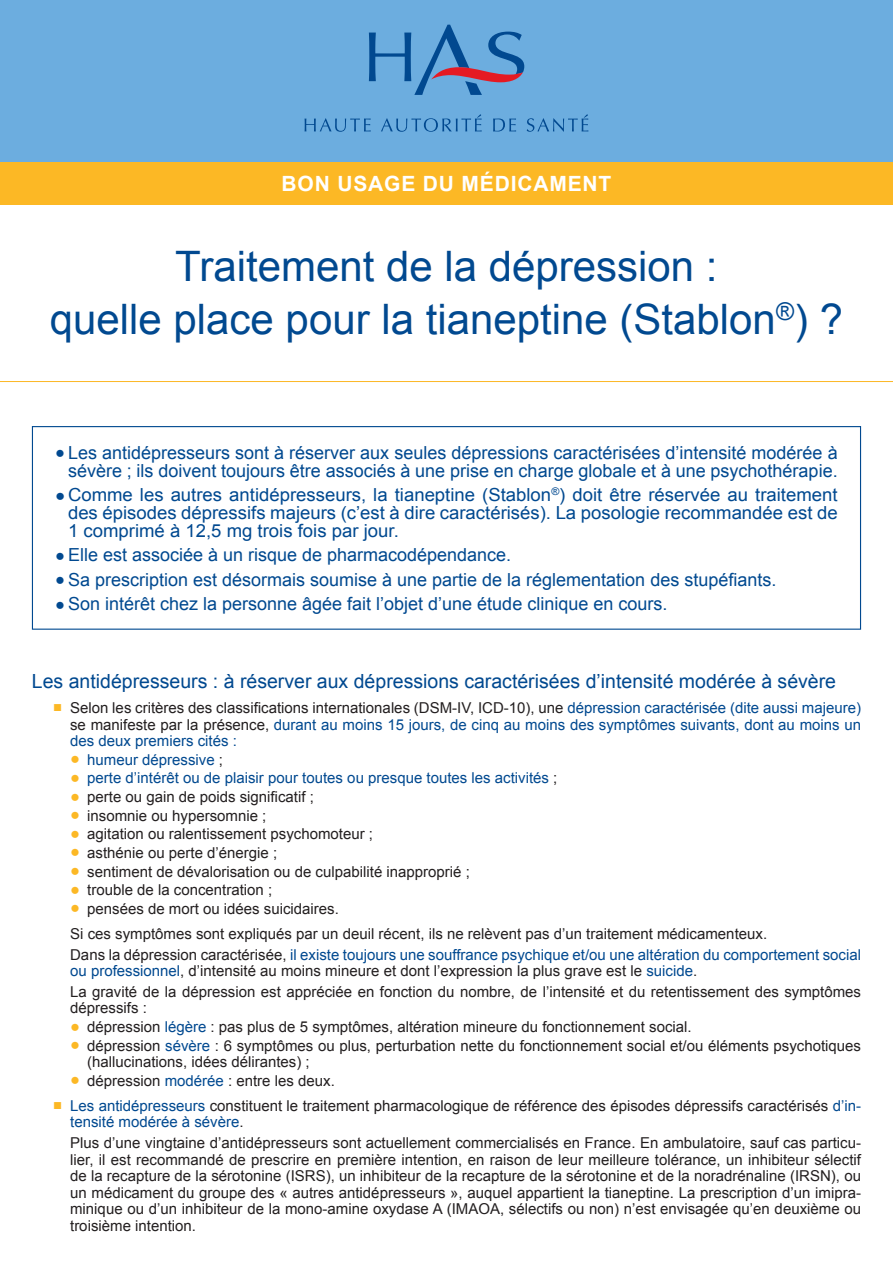
<style>
.page{position:relative;width:893px;height:1263px;background:#fff}
.page>*{position:absolute;margin:0;border:0;box-sizing:border-box;transform-origin:0 0}
.titre_fiche{font:42px "Arial";color:#014990}
.t1{font:700 21px "Arial";letter-spacing:.04em;color:#fff}
.titre{font:19.5px "Arial";color:#014990}
.puce_ronde_280C{font:18px/18px "Arial";color:#014990;text-align:right}
.texte_courant_après{font:15px/16.5px "Arial";color:#231f20}
.puce_ronde_7409_C{font:15px/16.5px "Arial";color:#231f20}
.puce_carré_7409_C{font:15px/16.5px "Arial";color:#014990;text-align:justify}
.texte_courant_après-2{font:15px/16.5px "Arial";color:#014990}
.puce_carré_7409_C-2{font:15px/16.5px "Arial";color:#231f20}
.puce_ronde_7409_C-2{font:15px "Arial";color:#014990}
.s1{font-size:16.5px}
.s2{color:#fcb825}
.s3{color:#231f20}
.s4{font-size:16.5px;color:#fcb825}
.s5{color:#014990}
</style>
<div class="page">
<div style="left:0;top:0;width:893px;height:196px;background:#6caddf"></div>
<svg style="left:305px;top:118px;width:66px;height:14px"></svg>
<svg style="left:381px;top:114px;width:101px;height:18px"></svg>
<svg style="left:493px;top:119px;width:23px;height:12px"></svg>
<svg style="left:527px;top:114px;width:61px;height:18px"></svg>
<svg style="left:369px;top:25px;width:155px;height:70px"></svg>
<div style="left:0;top:162px;width:893px;height:43px;background:#fcb825"></div>
<hr style="left:0;top:381px;width:893px;height:1px;background:#fcb825">
<div style="left:32px;top:426px;width:829px;height:204px;border:1px solid #014990"></div>
<p class="t1" style="left:281px;top:170px;width:331px">BON USAGE DU MÉDICAMENT</p>
<p class="titre_fiche" style="left:175px;top:239px;width:544px">Traitement de la dépression :</p>
<p class="titre_fiche" style="left:50px;top:292px;width:795px">quelle place pour la tianeptine (Stablon<sup>®</sup>) ?</p>
<p class="puce_ronde_280C" style="left:55px;top:443px;width:784px"><span class="s1">●</span> Les antidépresseurs sont à réserver aux seules dépressions caractérisées d’intensité modérée à sévère ; ils doivent toujours être associés à une prise en charge globale et à une psychothérapie.</p>
<p class="puce_ronde_280C" style="left:68px;top:486px;width:771px;text-align:justify;text-indent:-13px"><span class="s1">●</span>Comme les autres antidépresseurs, la tianeptine (Stablon<sup>®</sup>) doit être réservée au traitement des épisodes dépressifs majeurs (c’est à dire caractérisés). La posologie recommandée est de 1 comprimé à 12,5 mg trois fois par jour.</p>
<p class="puce_ronde_280C" style="left:55px;top:546px;width:457px"><span class="s1">●</span> Elle est associée à un risque de pharmacodépendance.</p>
<p class="puce_ronde_280C" style="left:55px;top:571px;width:723px"><span class="s1">●</span> Sa prescription est désormais soumise à une partie de la réglementation des stupéfiants.</p>
<p class="puce_ronde_280C" style="left:55px;top:595px;width:614px"><span class="s1">●</span> Son intérêt chez la personne âgée fait l’objet d’une étude clinique en cours.</p>
<p class="titre" style="left:32px;top:669px;width:806px">Les antidépresseurs : à réserver aux dépressions caractérisées d’intensité modérée à sévère</p>
<p class="puce_carré_7409_C" style="left:70px;top:700px;width:792px;text-indent:-17px"><span class="s2">■</span> <span class="s3">Selon les critères des classifications internationales (DSM-IV, ICD-10), une</span> dépression caractérisée (dite aussi majeure) <span class="s3">se manifeste par la présence,</span> durant au moins 15 jours, de cinq au moins des symptômes suivants, dont au moins un des deux premiers cités :</p>
<p class="puce_ronde_7409_C-2" style="left:70px;top:750px;width:154px"><span class="s4">●</span> humeur dépressive <span class="s3">;</span></p>
<p class="puce_ronde_7409_C-2" style="left:70px;top:768px;width:489px"><span class="s4">●</span> perte d’intérêt ou de plaisir pour toutes ou presque toutes les activités <span class="s3">;</span></p>
<p class="puce_ronde_7409_C" style="left:70px;top:789px;width:245px"><span class="s4">●</span> perte ou gain de poids significatif ;</p>
<p class="puce_ronde_7409_C" style="left:70px;top:807px;width:198px"><span class="s4">●</span> insomnie ou hypersomnie ;</p>
<p class="puce_ronde_7409_C" style="left:70px;top:826px;width:304px"><span class="s4">●</span> agitation ou ralentissement psychomoteur ;</p>
<p class="puce_ronde_7409_C" style="left:70px;top:845px;width:209px"><span class="s4">●</span> asthénie ou perte d’énergie ;</p>
<p class="puce_ronde_7409_C" style="left:70px;top:863px;width:401px"><span class="s4">●</span> sentiment de dévalorisation ou de culpabilité inapproprié ;</p>
<p class="puce_ronde_7409_C" style="left:70px;top:882px;width:204px"><span class="s4">●</span> trouble de la concentration ;</p>
<p class="puce_ronde_7409_C" style="left:70px;top:900px;width:270px"><span class="s4">●</span> pensées de mort ou idées suicidaires.</p>
<p class="texte_courant_après" style="left:70px;top:925px;width:698px">Si ces symptômes sont expliqués par un deuil récent, ils ne relèvent pas d’un traitement médicamenteux.</p>
<p class="texte_courant_après-2" style="left:70px;top:946px;width:792px"><span class="s3">Dans la dépression caractérisée,</span> il existe toujours une souffrance psychique et/ou une altération du comportement social ou professionnel<span class="s3">, d’intensité au moins mineure et dont l’expression la plus grave est le</span> suicide<span class="s3">.</span></p>
<p class="texte_courant_après" style="left:70px;top:983px;width:792px">La gravité de la dépression est appréciée en fonction du nombre, de l’intensité et du retentissement des symptômes dépressifs :</p>
<p class="puce_ronde_7409_C" style="left:70px;top:1019px;width:623px"><span class="s4">●</span> dépression <span class="s5">légère</span> : pas plus de 5 symptômes, altération mineure du fonctionnement social.</p>
<p class="puce_ronde_7409_C" style="left:87px;top:1037px;width:775px;text-indent:-17px"><span class="s4">●</span> dépression <span class="s5">sévère</span> : 6 symptômes ou plus, perturbation nette du fonctionnement social et/ou éléments psychotiques (hallucinations, idées délirantes) ;</p>
<p class="puce_ronde_7409_C" style="left:70px;top:1072px;width:266px"><span class="s4">●</span> dépression <span class="s5">modérée</span> : entre les deux.</p>
<p class="puce_carré_7409_C-2" style="left:70px;top:1097px;width:792px;text-indent:-17px"><span class="s2">■</span> <span class="s5">Les antidépresseurs</span> constituent le traitement pharmacologique de référence des épisodes dépressifs caractérisés <span class="s5">d’in&shy;tensité modérée à sévère</span>.</p>
<p class="texte_courant_après" style="left:70px;top:1135px;width:792px;text-align:justify">Plus d’une vingtaine d’antidépresseurs sont actuellement commercialisés en France. En ambulatoire, sauf cas particu&shy;lier, il est recommandé de prescrire en première intention, en raison de leur meilleure tolérance, un inhibiteur sélectif de la recapture de la sérotonine (ISRS), un inhibiteur de la recapture de la sérotonine et de la noradrénaline (IRSN), ou un médicament du groupe des « autres antidépresseurs », auquel appartient la tianeptine. La prescription d’un imipra&shy;minique ou d’un inhibiteur de la mono-amine oxydase A (IMAOA, sélectifs ou non) n’est envisagée qu’en deuxième ou troisième intention.</p>
</div>
